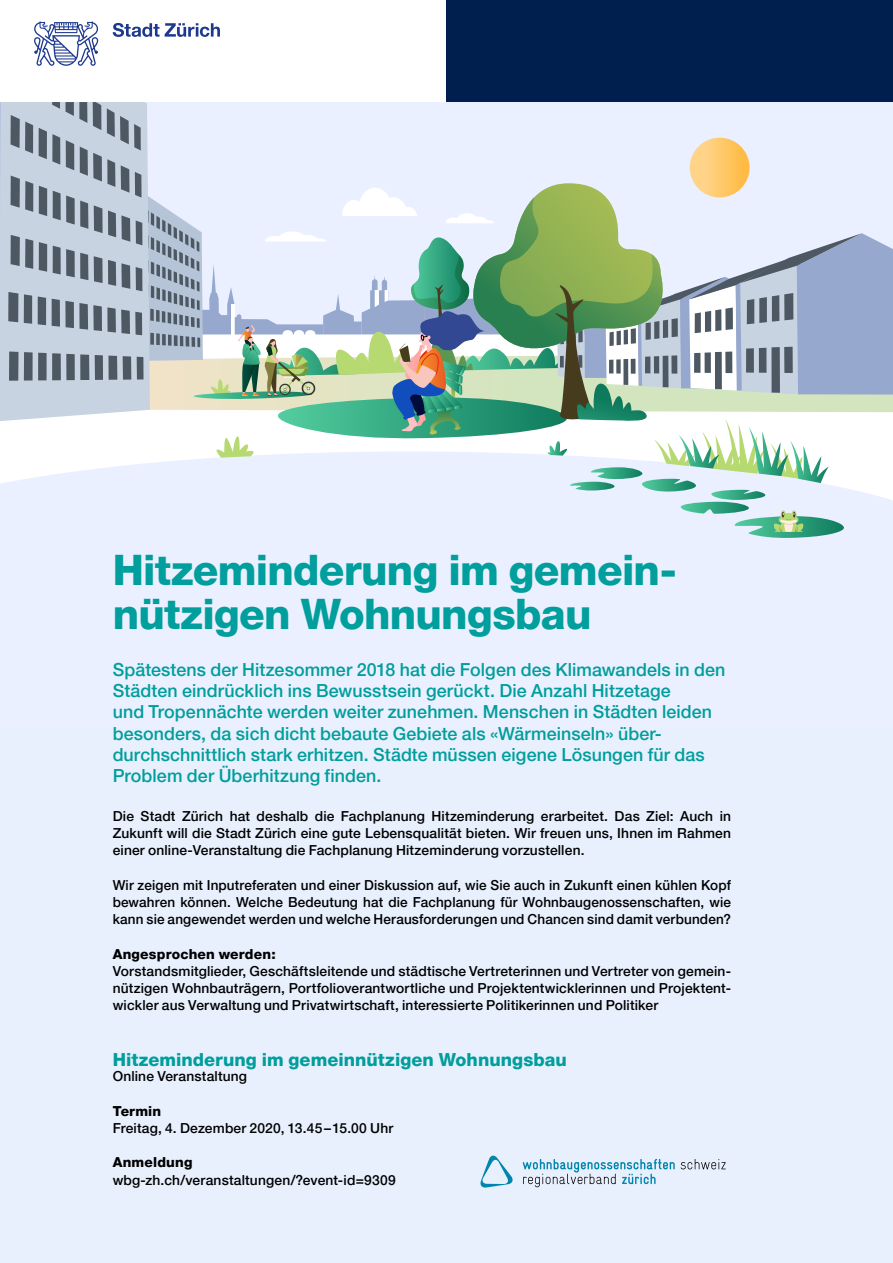
<style>
.page{position:relative;width:893px;height:1263px;background:#fff}
.page>*{position:absolute;margin:0;border:0;box-sizing:border-box;transform-origin:0 0}
.t1{font:800 42px/44.2px "Helvetica Neue LT Pro";letter-spacing:-.015em;color:#009e9c}
.t2{font:500 18px/21.3px "Helvetica Neue LT Pro";letter-spacing:.005em;color:#009e9c}
.t3{font:800 18px "Helvetica Neue LT Pro";letter-spacing:.005em;color:#009e9c}
.t4{font:500 13.8px/17.2px "Helvetica Neue LT Pro";letter-spacing:.01em;color:#000;text-align:justify}
.t5{font:800 13.8px "Helvetica Neue LT Pro";letter-spacing:.015em;color:#000}
</style>
<div class="page">
<svg style="left:34px;top:21px;width:64px;height:45px"></svg>
<svg style="left:113px;top:23px;width:107px;height:14px"></svg>
<div style="left:446px;top:0;width:447px;height:102px;background:#001e4e"></div>
<div style="left:0;top:102px;width:893px;height:1161px;background:#e8f0fe"></div>
<svg style="left:0;top:102px;width:893px;height:436px"></svg>
<svg style="left:681px;top:1159px;width:45px;height:10px"></svg>
<svg style="left:523px;top:1159px;width:152px;height:28px"></svg>
<svg style="left:480px;top:1155px;width:33px;height:32px"></svg>
<h1 class="t1" style="left:113px;top:547px;width:566px">Hitzeminderung im gemein&shy;nützigen Wohnungsbau</h1>
<p class="t2" style="left:113px;top:658px;width:614px">Spätestens der Hitzesommer 2018 hat die Folgen des Klimawandels in den Städten eindrücklich ins Bewusstsein gerückt. Die Anzahl Hitzetage<br>und Tropennächte werden weiter zunehmen. Menschen in Städten leiden besonders, da sich dicht bebaute Gebiete als «Wärmeinseln» über&shy;durchschnittlich stark erhitzen. Städte müssen eigene Lösungen für das Problem der Überhitzung finden.</p>
<p class="t4" style="left:113px;top:807px;width:620px">Die Stadt Zürich hat deshalb die Fachplanung Hitzeminderung erarbeitet. Das Ziel: Auch in Zukunft will die Stadt Zürich eine gute Lebensqualität bieten. Wir freuen uns, Ihnen im Rahmen einer online-Veranstaltung die Fachplanung Hitzeminderung vorzustellen.</p>
<p class="t4" style="left:113px;top:876px;width:620px">Wir zeigen mit Inputreferaten und einer Diskussion auf, wie Sie auch in Zukunft einen kühlen Kopf bewahren können. Welche Bedeutung hat die Fachplanung für Wohnbaugenossenschaften, wie kann sie angewendet werden und welche Herausforderungen und Chancen sind damit verbunden?</p>
<p class="t5" style="left:113px;top:945px;width:165px">Angesprochen werden:</p>
<p class="t4" style="left:113px;top:962px;width:620px">Vorstandsmitglieder, Geschäftsleitende und städtische Vertreterinnen und Vertreter von gemein&shy;nützigen Wohnbauträgern, Portfolioverantwortliche und Projektentwicklerinnen und Projektent&shy;wickler aus Verwaltung und Privatwirtschaft, interessierte Politikerinnen und Politiker</p>
<h2 class="t3" style="left:113px;top:1049px;width:456px">Hitzeminderung im gemeinnützigen Wohnungsbau</h2>
<p class="t4" style="left:113px;top:1067px;width:136px">Online Veranstaltung</p>
<p class="t5" style="left:113px;top:1102px;width:50px">Termin</p>
<p class="t4" style="left:113px;top:1119px;width:282px">Freitag, 4. Dezember 2020, 13.45–15.00 Uhr</p>
<p class="t5" style="left:113px;top:1154px;width:81px">Anmeldung</p>
<p class="t4" style="left:113px;top:1171px;width:285px">wbg-zh.ch/veranstaltungen/?event-id=9309</p>
</div>
